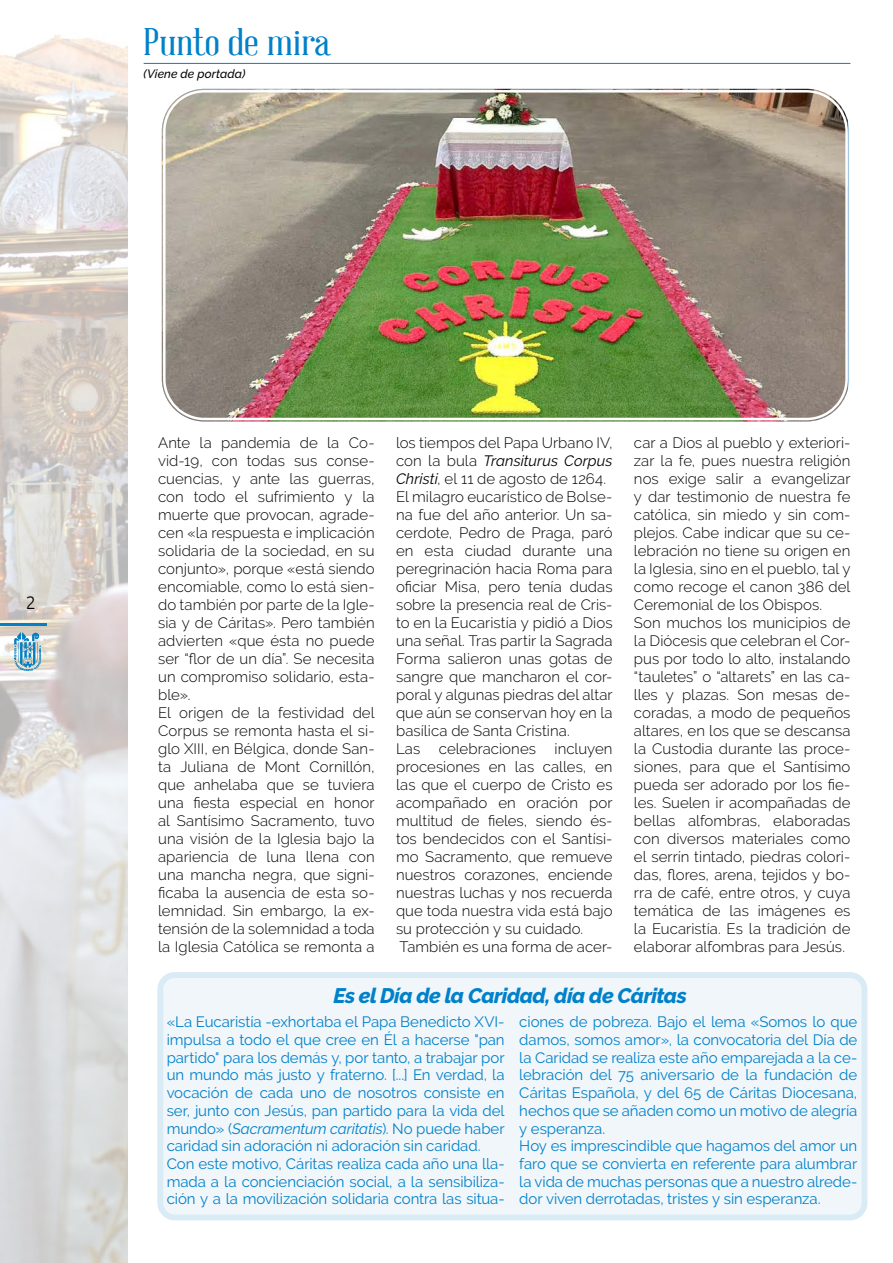
<style>
.page{position:relative;width:893px;height:1263px;background:#fff}
.page>*{position:absolute;margin:0;border:0;box-sizing:border-box;transform-origin:0 0}
.t1{font:37.5px "Abraham Lincoln";color:#0081c9;scale:1.2 1}
.t2{font:italic 800 21px "Raleway";letter-spacing:-.025em;color:#0081c9}
.t3{font:300 18px "Ubuntu";color:#000}
.t4{font:300 15px/18px "Raleway";letter-spacing:.005em;color:#000}
.t5{font:15px/17.7px "Raleway";letter-spacing:-.005em;color:#0081c9}
.t6{font:italic 500 12px "Raleway";letter-spacing:.005em;color:#000}
.s1{font-weight:400;font-style:italic}
.s2{font-style:italic}
</style>
<div class="page">
<div style="left:160px;top:975px;width:704px;height:242px;background:#f1f6fa;border-radius:14px"></div>
<div style="left:157px;top:972px;width:710px;height:248px;border:6px solid #0081c9;border-radius:14px"></div>
<img style="left:0;top:35px;width:128px;height:1228px">
<hr style="left:0;top:624px;width:47px;height:2px;background:#0081c9">
<svg style="left:14px;top:632px;width:27px;height:39px"></svg>
<hr style="left:144px;top:63px;width:706px;height:1px;background:#0081c9">
<img style="left:162px;top:89px;width:686px;height:332px">
<div style="left:158px;top:85px;width:695px;height:340px;border:2px solid #fff;border-radius:45px"></div>
<div style="left:163px;top:90px;width:685px;height:330px;border:2px solid #fff;border-radius:40px"></div>
<h1 class="t1" style="left:144px;top:22px;width:157px">Punto de mira</h1>
<p class="t6" style="left:144px;top:66px;width:103px">(Viene de portada)</p>
<p class="t3" style="left:26px;top:591px;width:12px">2</p>
<p class="t4" style="left:158px;top:433px;width:218px">Ante la pandemia de la Co&shy;vid-19, con todas sus conse&shy;cuencias, y ante las guerras, con todo el sufrimiento y la muerte que provocan, agrade&shy;cen «la respuesta e implicación solidaria de la sociedad, en su conjunto», porque «está siendo encomiable, como lo está sien&shy;do también por parte de la Igle&shy;sia y de Cáritas». Pero también advierten «que ésta no puede ser “flor de un día”. Se necesita un compromiso solidario, esta&shy;ble».<br>El origen de la festividad del<br>Corpus se remonta hasta el si&shy;glo XIII, en Bélgica, donde San&shy;ta Juliana de Mont Cornillón, que anhelaba que se tuviera una fiesta especial en honor al Santísimo Sacramento, tuvo una visión de la Iglesia bajo la apariencia de luna llena con una mancha negra, que signi&shy;ficaba la ausencia de esta so&shy;lemnidad. Sin embargo, la ex&shy;tensión de la solemnidad a toda la Iglesia Católica se remonta a</p>
<p class="t4" style="left:634px;top:433px;width:218px">car a Dios al pueblo y exteriori&shy;zar la fe, pues nuestra religión nos exige salir a evangelizar y dar testimonio de nuestra fe católica, sin miedo y sin com&shy;plejos. Cabe indicar que su ce&shy;lebración no tiene su origen en la Iglesia, sino en el pueblo, tal y como recoge el canon 386 del<br>Ceremonial de los Obispos.<br>Son muchos los municipios de la Diócesis que celebran el Cor&shy;pus por todo lo alto, instalando “tauletes” o “altarets” en las ca&shy;lles y plazas. Son mesas de&shy;coradas, a modo de pequeños altares, en los que se descansa la Custodia durante las proce&shy;siones, para que el Santísimo pueda ser adorado por los fie&shy;les. Suelen ir acompañadas de bellas alfombras, elaboradas con diversos materiales como el serrín tintado, piedras colori&shy;das, flores, arena, tejidos y bo&shy;rra de café, entre otros, y cuya temática de las imágenes es la Eucaristía. Es la tradición de elaborar alfombras para Jesús.</p>
<p class="t4" style="left:396px;top:433px;width:218px">los tiempos del Papa Urbano IV, con la bula <span class="s1">Transiturus Corpus<br>Christi</span>, el 11 de agosto de 1264.<br>El milagro eucarístico de Bolse&shy;na fue del año anterior. Un sa&shy;cerdote, Pedro de Praga, paró en esta ciudad durante una peregrinación hacia Roma para oficiar Misa, pero tenía dudas sobre la presencia real de Cris&shy;to en la Eucaristía y pidió a Dios una señal. Tras partir la Sagrada<br>Forma salieron unas gotas de sangre que mancharon el cor&shy;poral y algunas piedras del altar que aún se conservan hoy en la basílica de Santa Cristina.<br>Las celebraciones incluyen procesiones en las calles, en las que el cuerpo de Cristo es acompañado en oración por multitud de fieles, siendo és&shy;tos bendecidos con el Santísi&shy;mo Sacramento, que remueve nuestros corazones, enciende nuestras luchas y nos recuerda que toda nuestra vida está bajo su protección y su cuidado.<br>También es una forma de acer-</p>
<h2 class="t2" style="left:334px;top:983px;width:355px">Es el Día de la Caridad, día de Cáritas</h2>
<p class="t5" style="left:167px;top:1013px;width:340px">«La Eucaristía -exhortaba el Papa Benedicto XVI&shy;impulsa a todo el que cree en Él a hacerse "pan partido" para los demás y, por tanto, a trabajar por un mundo más justo y fraterno. [...] En verdad, la vocación de cada uno de nosotros consiste en ser, junto con Jesús, pan partido para la vida del mundo» (<span class="s2">Sacramentum caritatis</span>). No puede haber caridad sin adoración ni adoración sin caridad.<br>Con este motivo, Cáritas realiza cada año una lla&shy;mada a la concienciación social, a la sensibiliza&shy;ción y a la movilización solidaria contra las situa-</p>
<p class="t5" style="left:519px;top:1013px;width:340px">ciones de pobreza. Bajo el lema «Somos lo que damos, somos amor», la convocatoria del Día de la Caridad se realiza este año emparejada a la ce&shy;lebración del 75 aniversario de la fundación de Cáritas Española, y del 65 de Cáritas Diocesana, hechos que se añaden como un motivo de alegría y esperanza.<br>Hoy es imprescindible que hagamos del amor un faro que se convierta en referente para alumbrar la vida de muchas personas que a nuestro alrede&shy;dor viven derrotadas, tristes y sin esperanza.</p>
</div>
